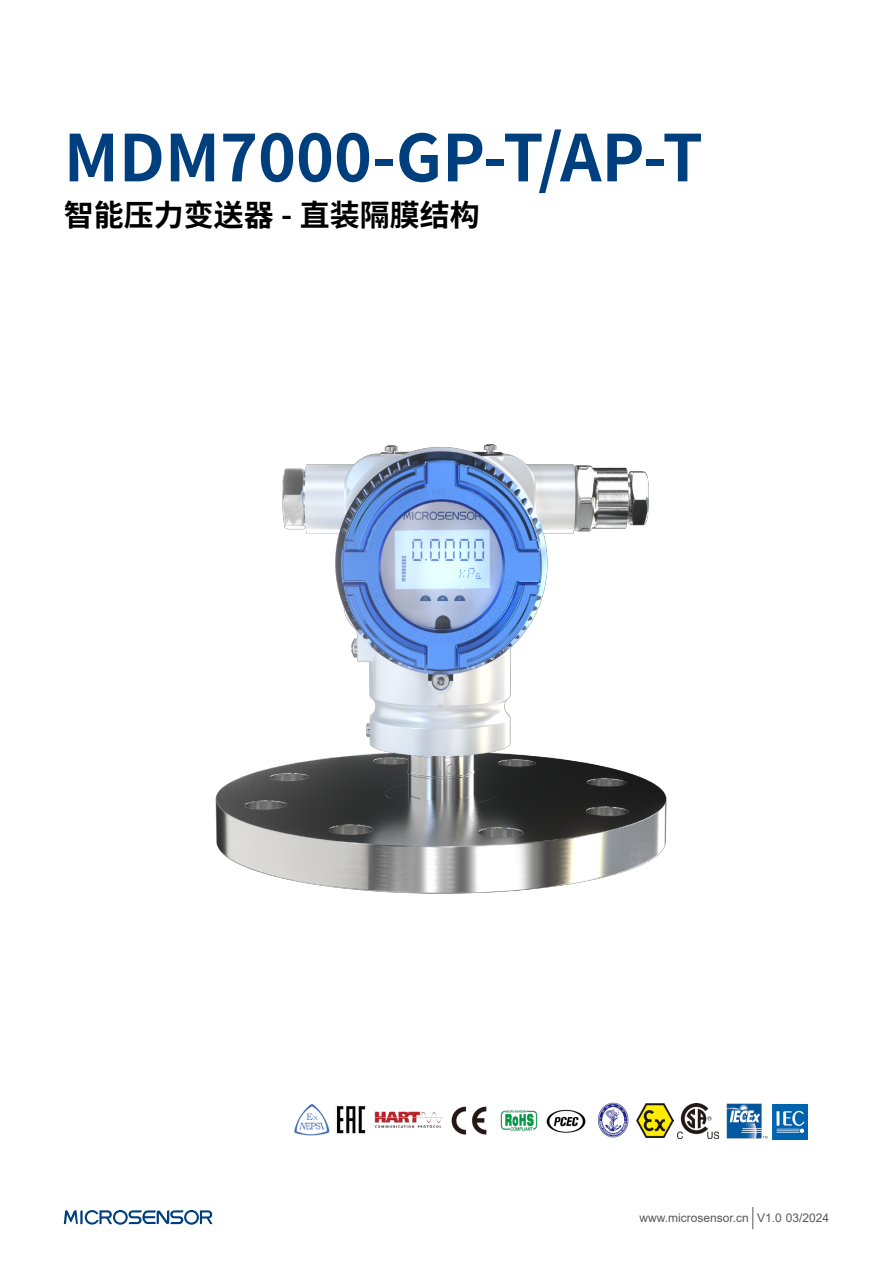
<style>
.page{position:relative;width:893px;height:1263px;background:#fff}
.page>*{position:absolute;margin:0;border:0;box-sizing:border-box;transform-origin:0 0}
.t1{font:700 64.5px "Source Han Sans CN";color:#003f7e}
.t2{font:700 30px "Source Han Sans CN";color:#000}
.t3{font:12px "Arial";color:#595757}
</style>
<div class="page">
<svg style="left:64px;top:1210px;width:149px;height:15px"></svg>
<svg style="left:752px;top:1207px;width:1px;height:22px"></svg>
<img style="left:451px;top:1106px;width:36px;height:29px">
<img style="left:500px;top:1110px;width:38px;height:21px">
<img style="left:546px;top:1109px;width:40px;height:24px">
<img style="left:598px;top:1102px;width:31px;height:36px">
<img style="left:637px;top:1104px;width:37px;height:33px">
<img style="left:678px;top:1103px;width:41px;height:35px">
<img style="left:727px;top:1104px;width:41px;height:35px">
<img style="left:773px;top:1105px;width:35px;height:35px">
<img style="left:374px;top:1111px;width:70px;height:17px">
<img style="left:336px;top:1106px;width:30px;height:28px">
<img style="left:215px;top:444px;width:452px;height:450px">
<img style="left:294px;top:1104px;width:36px;height:32px">
<h1 class="t1" style="left:64px;top:121px;width:640px">MDM7000-GP-T/AP-T</h1>
<h2 class="t2" style="left:64px;top:198px;width:418px">智能压力变送器 - 直装隔膜结构</h2>
<p class="t3" style="left:640px;top:1210px;width:191px">www.microsensor.cn V1.0 03/2024</p>
</div>
